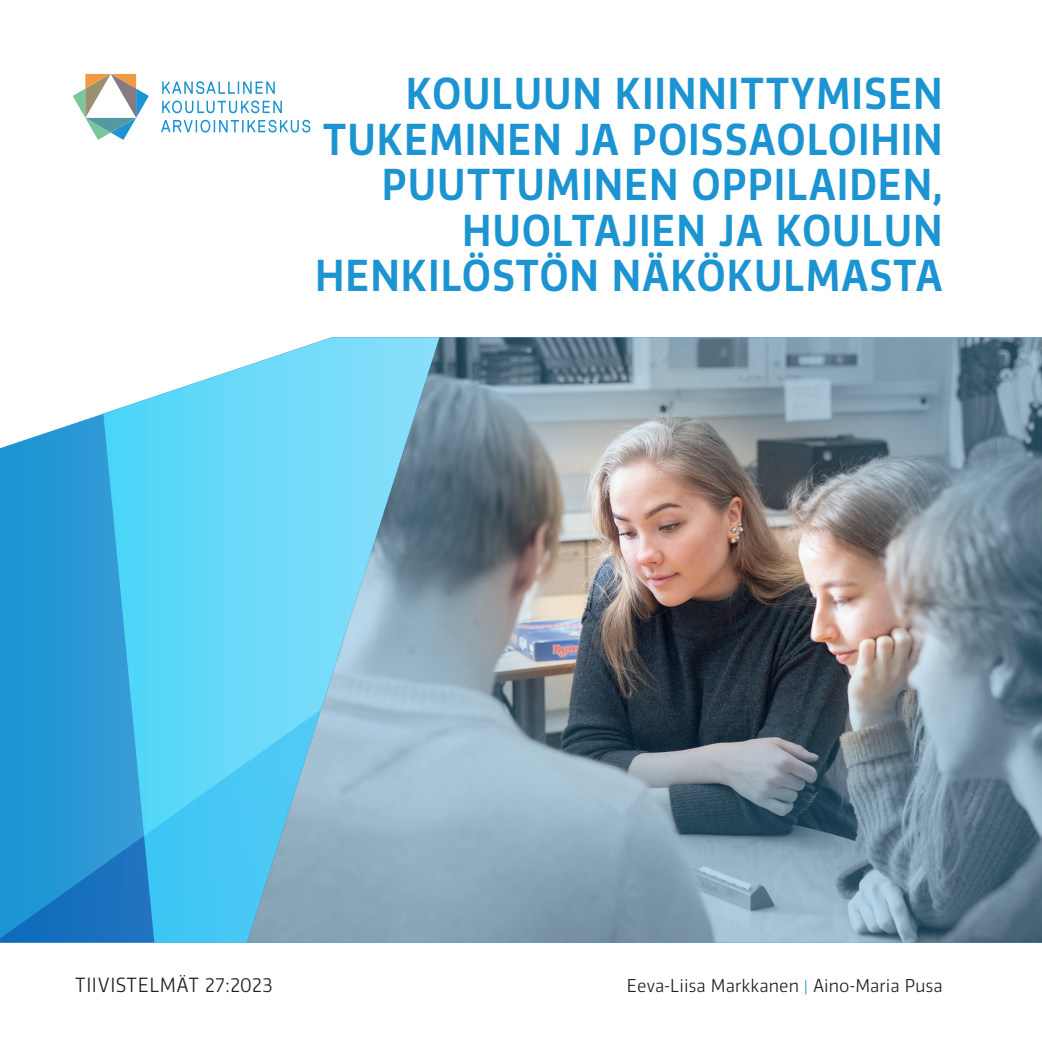
<style>
.page{position:relative;width:1042px;height:1042px;background:#fff}
.page>*{position:absolute;margin:0;border:0;box-sizing:border-box;transform-origin:0 0}
.Sininen_versaaliotsi{font:500 42px/45.5px "Vinkel";letter-spacing:.02em;color:#1c94d2;text-align:right;scale:.95 1}
.Tiivistelmä{font:300 19.25px "Vinkel";letter-spacing:.02em;color:#231f20}
.Tekijäluettelo{font:300 17.5px "Vinkel";color:#231f20}
.s1{color:#1c94d2}
</style>
<div class="page">
<svg style="left:73px;top:74px;width:76px;height:66px"></svg>
<svg style="left:162px;top:81px;width:113px;height:13px"></svg>
<svg style="left:162px;top:101px;width:120px;height:12px"></svg>
<svg style="left:161px;top:120px;width:149px;height:12px"></svg>
<svg style="left:0;top:413px;width:103px;height:530px;background:#2a97d3"></svg>
<svg style="left:103px;top:365px;width:144px;height:578px;background:#56c9f0"></svg>
<img style="left:247px;top:337px;width:795px;height:606px">
<p class="Sininen_versaaliotsi" style="left:315px;top:72px;width:662px">KOULUUN KIINNITTYMISEN<br>TUKEMINEN JA POISSAOLOIHIN<br>PUUTTUMINEN OPPILAIDEN,<br>HUOLTAJIEN JA KOULUN<br>HENKILÖSTÖN NÄKÖKULMASTA</p>
<p class="Tiivistelmä" style="left:75px;top:972px;width:199px">TIIVISTELMÄT 27:2023</p>
<p class="Tekijäluettelo" style="left:627px;top:974px;width:317px">Eeva-Liisa Markkanen <span class="s1">|</span> Aino-Maria Pusa</p>
</div>
